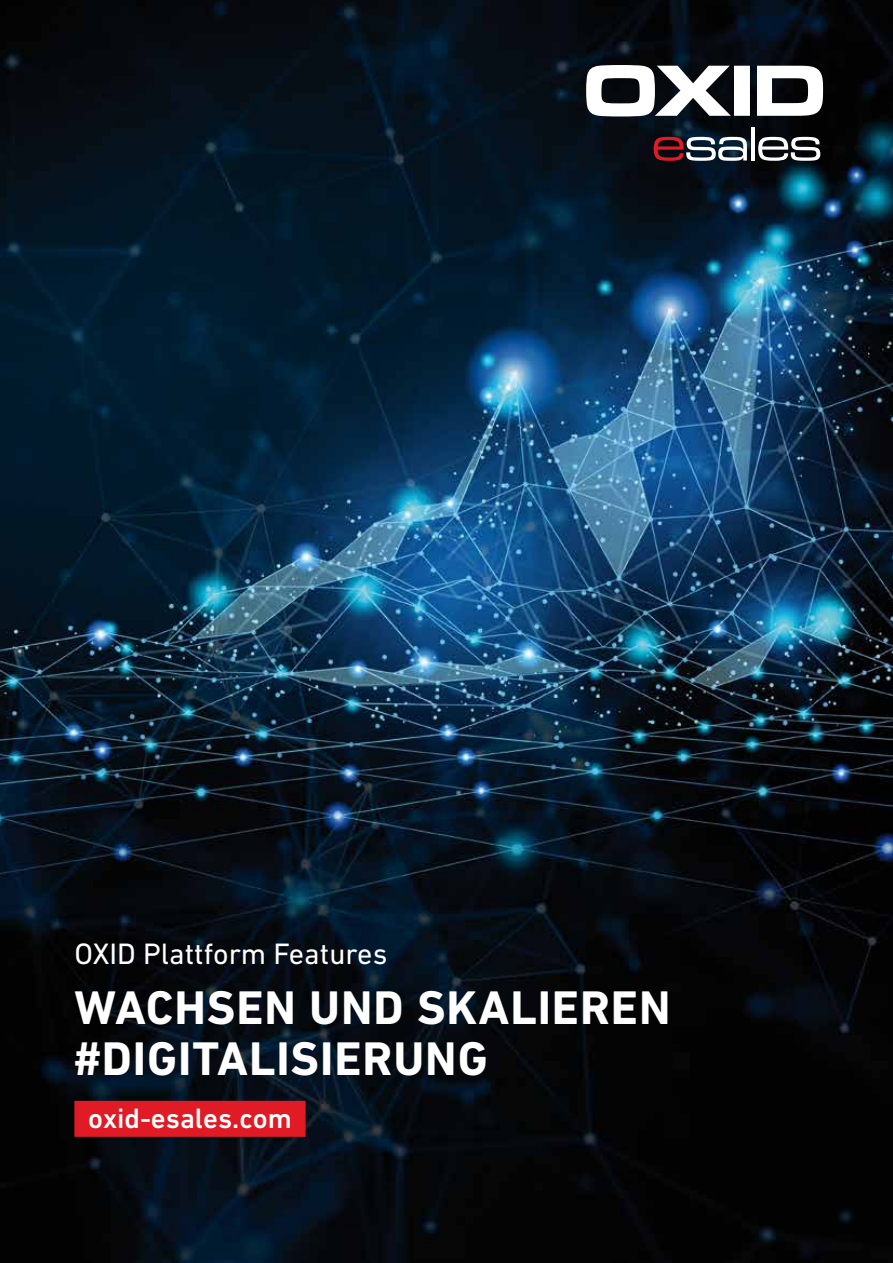
<style>
.page{position:relative;width:893px;height:1263px;background:#fff}
.page>*{position:absolute;margin:0;border:0;box-sizing:border-box;transform-origin:0 0}
.t1{font:700 48px/51px "DIN Next LT Pro";letter-spacing:.02em;color:#fff}
.t2{font:30px "DIN Next LT Pro";color:#fff}
.t3{font:500 28.5px "DIN Next LT Pro";color:#fff}
</style>
<div class="page">
<img style="left:0;top:0;width:893px;height:1263px">
<svg style="left:586px;top:65px;width:237px;height:51px"></svg>
<svg style="left:654px;top:137px;width:93px;height:24px"></svg>
<hr style="left:751px;top:127px;width:4px;height:33px;background:#fff">
<svg style="left:758px;top:137px;width:62px;height:24px"></svg>
<div style="left:74px;top:1101px;width:232px;height:36px;background:#e01b26"></div>
<p class="t2" style="left:74px;top:937px;width:314px">OXID Plattform Features</p>
<p class="t1" style="left:74px;top:982px;width:598px">WACHSEN UND SKALIEREN #DIGITALISIERUNG</p>
<p class="t3" style="left:88px;top:1101px;width:205px">oxid-esales.com</p>
</div>
